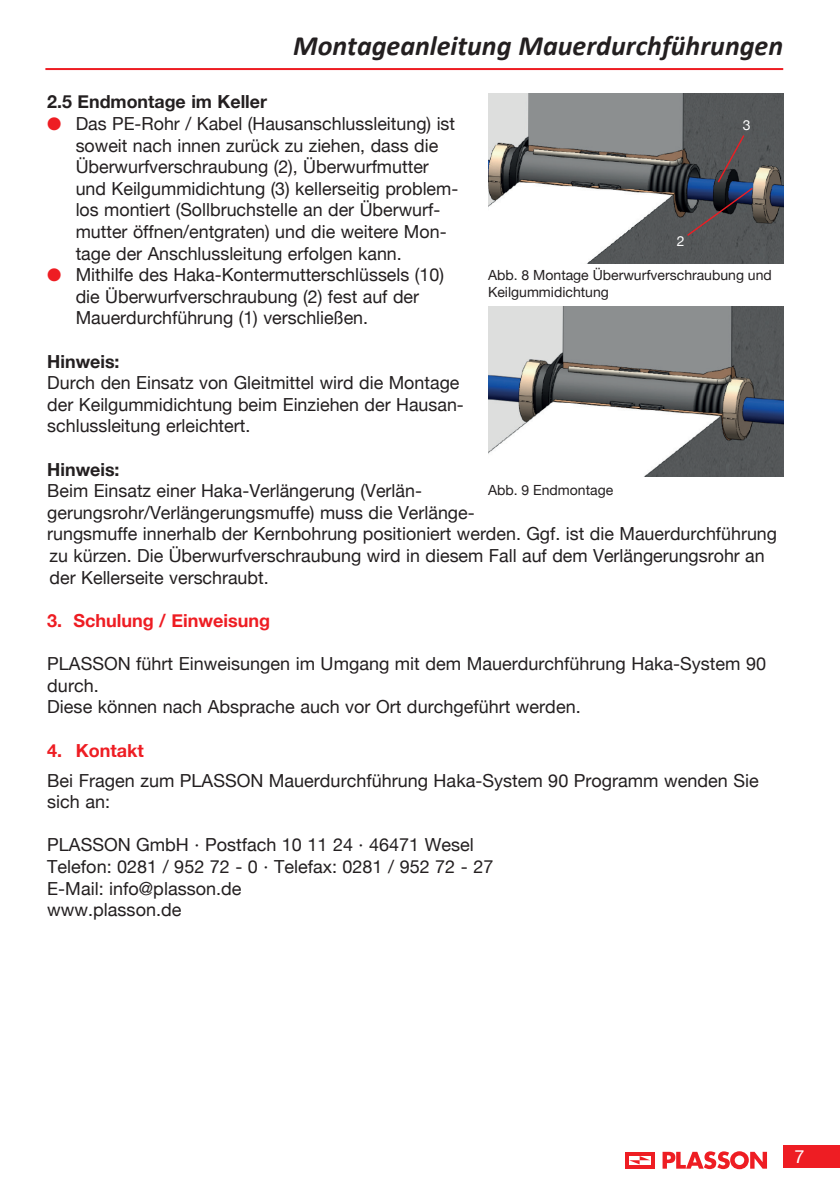
<style>
.page{position:relative;width:840px;height:1191px;background:#fff}
.page>*{position:absolute;margin:0;border:0;box-sizing:border-box;transform-origin:0 0}
.t1{font:italic 700 28px "Calibri";color:#231f20}
.t2{font:18px/21.6px "Helvetica Neue";color:#231f20}
.t3{font:700 18px "Helvetica Neue";color:#231f20}
.t4{font:700 18px "Helvetica Neue";color:#ee1d23}
.t5{font:18px "Helvetica Neue";color:#fff}
.t6{font:14px/16.8px "Helvetica Neue";color:#231f20}
.t7{font:14px "Helvetica Neue";color:#fff}
.s1{color:#ee1d23}
</style>
<div class="page">
<svg style="left:625px;top:1152px;width:29px;height:16px"></svg>
<svg style="left:628px;top:1156px;width:21px;height:8px"></svg>
<svg style="left:662px;top:1151px;width:104px;height:18px"></svg>
<div style="left:782px;top:1145px;width:57px;height:23px;background:#ee1d23"></div>
<hr style="left:45px;top:68px;width:737px;height:2px;background:#ee1d23">
<img style="left:488px;top:94px;width:294px;height:170px">
<img style="left:488px;top:306px;width:294px;height:170px">
<svg style="left:685px;top:134px;width:68px;height:103px;background:#464853"></svg>
<h1 class="t1" style="left:293px;top:28px;width:491px">Montageanleitung Mauerdurchführungen</h1>
<p class="t3" style="left:47px;top:88px;width:221px">2.5 Endmontage im Keller</p>
<p class="t2" style="left:76px;top:114px;width:384px;text-indent:-28px"><span class="s1">●</span> Das PE-Rohr / Kabel (Hausanschlussleitung) ist soweit nach innen zurück zu ziehen, dass die Überwurfverschraubung (2), Überwurfmutter und Keilgummidichtung (3) kellerseitig problem&shy;los montiert (Sollbruchstelle an der Überwurf&shy;mutter öffnen/entgraten) und die weitere Mon&shy;tage der Anschlussleitung erfolgen kann.</p>
<p class="t2" style="left:76px;top:265px;width:369px;text-indent:-28px"><span class="s1">●</span> Mithilfe des Haka-Kontermutterschlüssels (10) die Überwurfverschraubung (2) fest auf der<br>Mauerdurchführung (1) verschließen.</p>
<p class="t3" style="left:47px;top:347px;width:74px">Hinweis:</p>
<p class="t2" style="left:47px;top:373px;width:418px">Durch den Einsatz von Gleitmittel wird die Montage der Keilgummidichtung beim Einziehen der Hausan&shy;schlussleitung erleichtert.</p>
<p class="t3" style="left:47px;top:455px;width:74px">Hinweis:</p>
<p class="t2" style="left:47px;top:481px;width:730px">Beim Einsatz einer Haka-Verlängerung (Verlän-<br>gerungsrohr/Verlängerungsmuffe) muss die Verlänge-<br>rungsmuffe innerhalb der Kernbohrung positioniert werden. Ggf. ist die Mauerdurchführung zu kürzen. Die Überwurfverschraubung wird in diesem Fall auf dem Verlängerungsrohr an der Kellerseite verschraubt.</p>
<p class="t4" style="left:47px;top:606px;width:224px">3. Schulung / Einweisung</p>
<p class="t2" style="left:47px;top:654px;width:720px">PLASSON führt Einweisungen im Umgang mit dem Mauerdurchführung Haka-System 90 durch.<br>Diese können nach Absprache auch vor Ort durchgeführt werden.</p>
<p class="t4" style="left:47px;top:736px;width:98px">4. Kontakt</p>
<p class="t2" style="left:47px;top:770px;width:712px">Bei Fragen zum PLASSON Mauerdurchführung Haka-System 90 Programm wenden Sie sich an:</p>
<p class="t2" style="left:47px;top:835px;width:447px">PLASSON GmbH · Postfach 10 11 24 · 46471 Wesel Telefon: 0281 / 952 72 - 0 · Telefax: 0281 / 952 72 - 27<br>E-Mail: info@plasson.de<br>www.plasson.de</p>
<p class="t7" style="left:742px;top:114px;width:9px">3</p>
<p class="t7" style="left:676px;top:231px;width:9px">2</p>
<p class="t6" style="left:488px;top:267px;width:285px">Abb. 8 Montage Überwurfverschraubung und<br>Keilgummidichtung</p>
<p class="t6" style="left:488px;top:483px;width:127px">Abb. 9 Endmontage</p>
<p class="t5" style="left:794px;top:1143px;width:12px">7</p>
</div>
